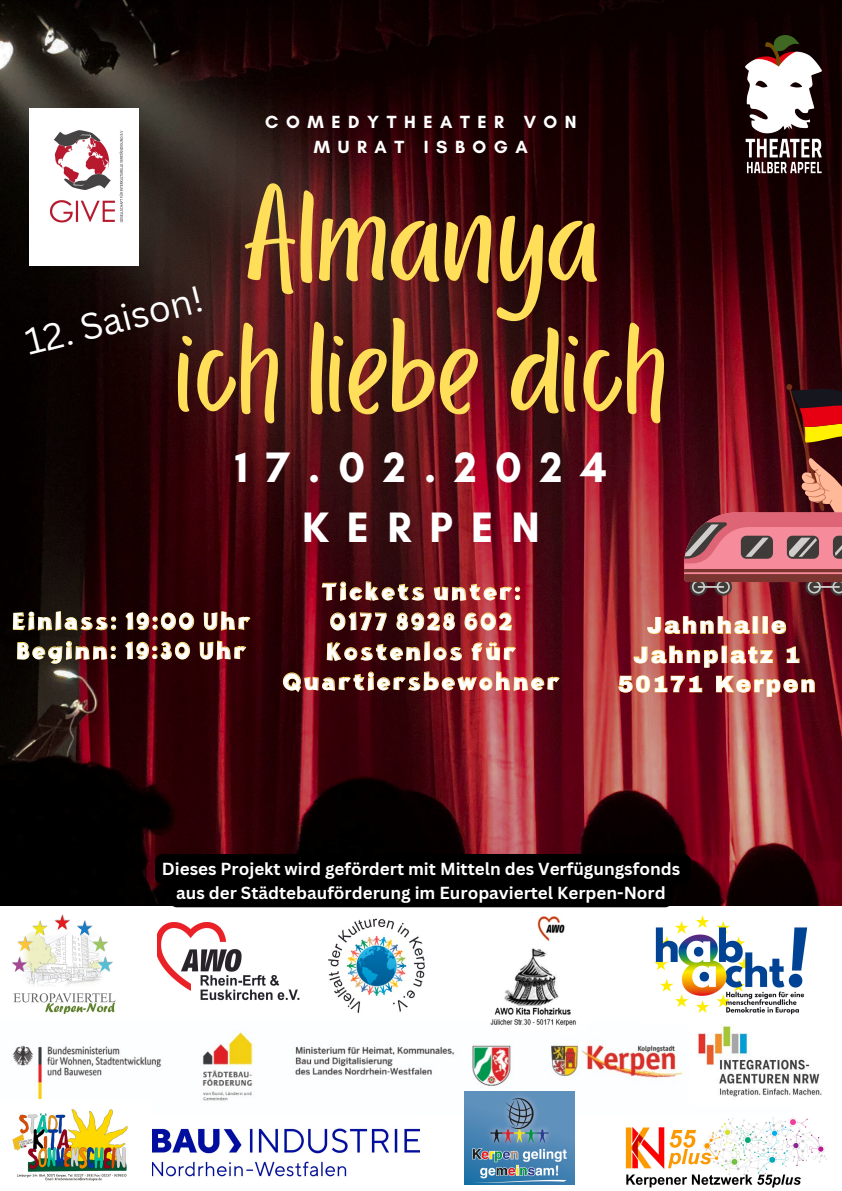
<style>
.page{position:relative;width:842px;height:1191px;background:#fff}
.page>*{position:absolute;margin:0;border:0;box-sizing:border-box;transform-origin:0 0}
.t1{font:143.5px "Porcelain";color:#ffde59}
.t2{font:700 43.3px "Glacial Indifference";letter-spacing:.42em;color:#fff}
.t3{font:36px "Canva Sans";color:#fff}
.t4{font:700 23.1px/30px "Tufuli Arabic";letter-spacing:.1em;color:#fff;text-align:center}
.t5{font:700 22.7px "Tufuli Arabic";letter-spacing:.1em;color:#fff}
.t6{font:900 22.7px "Archivo";letter-spacing:.1em;color:#fff}
.t7{font:700 17.9px "Glacial Indifference";letter-spacing:.42em;color:#fff}
.t8{font:700 17px "Canva Sans";color:#fff}
</style>
<div class="page">
<img style="left:0;top:0;width:842px;height:905px">
<img style="left:745px;top:35px;width:81px;height:152px">
<svg style="left:684px;top:383px;width:158px;height:212px;background:#87363b"></svg>
<img style="left:12px;top:914px;width:104px;height:99px">
<img style="left:12px;top:1032px;width:671px;height:69px">
<img style="left:30px;top:109px;width:109px;height:157px">
<img style="left:697px;top:1025px;width:125px;height:72px">
<img style="left:157px;top:922px;width:143px;height:79px">
<img style="left:12px;top:1099px;width:140px;height:82px">
<img style="left:625px;top:1117px;width:202px;height:71px">
<img style="left:643px;top:907px;width:165px;height:108px">
<img style="left:328px;top:918px;width:97px;height:95px">
<img style="left:464px;top:1091px;width:111px;height:93px">
<img style="left:152px;top:1128px;width:268px;height:49px">
<img style="left:490px;top:916px;width:86px;height:110px">
<svg style="left:647px;top:615px;width:140px;height:19px;background:#a7513a"></svg>
<svg style="left:633px;top:645px;width:167px;height:23px;background:#a44c3b"></svg>
<svg style="left:618px;top:674px;width:197px;height:34px;background:#9c4139"></svg>
<svg style="left:12px;top:610px;width:239px;height:140px;background:#3e1510"></svg>
<svg style="left:321px;top:580px;width:200px;height:90px;background:#71201f"></svg>
<svg style="left:329px;top:611px;width:183px;height:20px;background:#803926"></svg>
<svg style="left:326px;top:640px;width:191px;height:30px;background:#772c23"></svg>
<svg style="left:282px;top:670px;width:278px;height:183px;background:#5c181c"></svg>
<div style="left:155px;top:853px;width:536px;height:54px;background:#000"></div>
<p class="t7" style="left:265px;top:111px;width:313px">COMEDYTHEATER VON</p>
<p class="t7" style="left:314px;top:136px;width:215px">MURAT ISBOGA</p>
<p class="t1" style="left:242px;top:158px;width:359px">Almanya</p>
<p class="t3" style="left:19px;top:318px;width:184px;rotate:-14deg">12. Saison!</p>
<p class="t1" style="left:175px;top:290px;width:493px">ich liebe dich</p>
<p class="t2" style="left:235px;top:441px;width:373px">17.02.2024</p>
<p class="t2" style="left:302px;top:501px;width:239px">KERPEN</p>
<p class="t5" style="left:12px;top:612px;width:239px">Einlass: 19:00 Uhr</p>
<p class="t5" style="left:16px;top:641px;width:231px">Beginn: 19:30 Uhr</p>
<p class="t4" style="left:321px;top:578px;width:201px">Tickets unter:</p>
<p class="t4" style="left:330px;top:608px;width:184px">0177 8928 602</p>
<p class="t4" style="left:282px;top:638px;width:278px">Kostenlos für<br>Quartiersbewohner</p>
<p class="t6" style="left:647px;top:613px;width:141px">Jahnhalle</p>
<p class="t6" style="left:634px;top:642px;width:168px">Jahnplatz 1</p>
<p class="t6" style="left:618px;top:671px;width:199px">50171 Kerpen</p>
<p class="t8" style="left:162px;top:857px;width:520px">Dieses Projekt wird gefördert mit Mitteln des Verfügungsfonds</p>
<p class="t8" style="left:176px;top:880px;width:491px">aus der Städtebauförderung im Europaviertel Kerpen-Nord</p>
</div>
